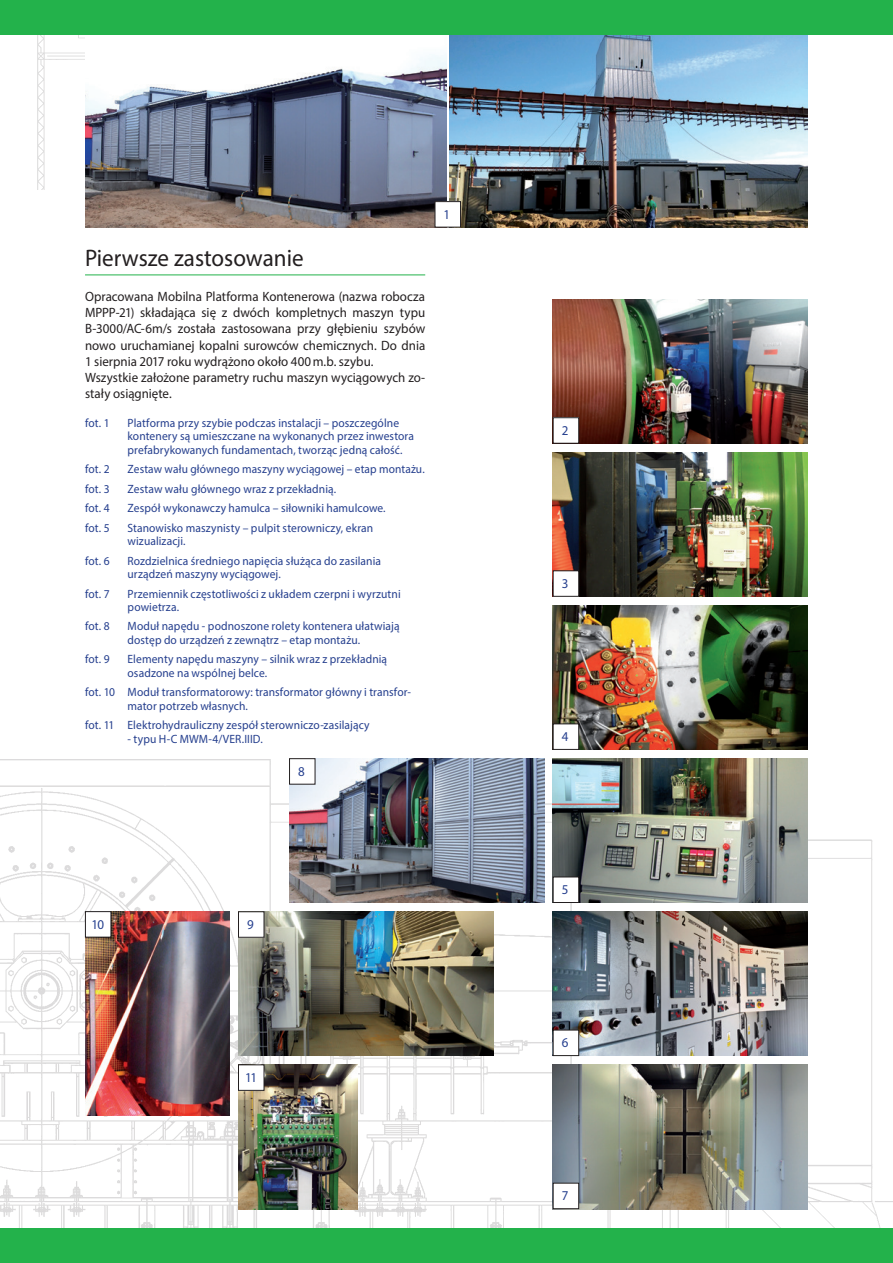
<style>
.page{position:relative;width:893px;height:1263px;background:#fff}
.page>*{position:absolute;margin:0;border:0;box-sizing:border-box;transform-origin:0 0}
.MWM_wdroz_srodek_nag{font:24px "Myriad Pro";color:#231f20;scale:.96 1}
.MWM_wdroz_tekst_pods{font:13.5px/16.2px "Myriad Pro";color:#231f20;text-align:justify;scale:.96 1}
.MWM_Foto_-_B4{font:13.5px "Myriad Pro";color:#253f8e;scale:.96 1}
.MWM_wdroz_foto_opis{font:12px/13.5px "Myriad Pro";letter-spacing:.01em;color:#253f8e;scale:.96 1}
.MWM_wdroz_foto_opis-2{font:12px "Myriad Pro";letter-spacing:.01em;color:#253f8e;scale:.95 1}
</style>
<div class="page">
<img style="left:0;top:676px;width:893px;height:553px">
<img style="left:0;top:34px;width:449px;height:156px">
<img style="left:85px;top:34px;width:361px;height:193px">
<img style="left:449px;top:34px;width:359px;height:193px">
<div style="left:435px;top:202px;width:25px;height:25px;background:#fff"></div>
<div style="left:435px;top:201px;width:26px;height:26px;border:1px solid #231f20"></div>
<img style="left:553px;top:299px;width:255px;height:145px">
<div style="left:553px;top:418px;width:26px;height:25px;background:#fff"></div>
<div style="left:553px;top:417px;width:26px;height:27px;border:1px solid #231f20"></div>
<img style="left:553px;top:452px;width:255px;height:145px">
<div style="left:553px;top:571px;width:26px;height:25px;background:#fff"></div>
<div style="left:553px;top:570px;width:26px;height:27px;border:1px solid #231f20"></div>
<img style="left:553px;top:605px;width:255px;height:145px">
<div style="left:553px;top:724px;width:26px;height:25px;background:#fff"></div>
<div style="left:553px;top:723px;width:26px;height:27px;border:1px solid #231f20"></div>
<img style="left:553px;top:758px;width:255px;height:145px">
<div style="left:553px;top:877px;width:26px;height:25px;background:#fff"></div>
<div style="left:553px;top:877px;width:26px;height:26px;border:1px solid #231f20"></div>
<img style="left:553px;top:911px;width:255px;height:145px">
<div style="left:553px;top:1030px;width:26px;height:25px;background:#fff"></div>
<div style="left:553px;top:1030px;width:26px;height:26px;border:1px solid #231f20"></div>
<img style="left:553px;top:1064px;width:255px;height:145px">
<div style="left:553px;top:1183px;width:26px;height:26px;background:#fff"></div>
<div style="left:553px;top:1183px;width:26px;height:26px;border:1px solid #231f20"></div>
<div style="left:0;top:1229px;width:893px;height:34px;background:#23b24b"></div>
<img style="left:238px;top:911px;width:255px;height:145px">
<div style="left:238px;top:912px;width:26px;height:25px;background:#fff"></div>
<div style="left:238px;top:911px;width:26px;height:27px;border:1px solid #231f20"></div>
<img style="left:289px;top:758px;width:255px;height:144px">
<div style="left:290px;top:759px;width:25px;height:25px;background:#fff"></div>
<div style="left:289px;top:758px;width:26px;height:26px;border:1px solid #231f20"></div>
<img style="left:238px;top:1064px;width:119px;height:145px">
<div style="left:238px;top:1065px;width:26px;height:25px;background:#fff"></div>
<div style="left:238px;top:1064px;width:26px;height:27px;border:1px solid #231f20"></div>
<img style="left:85px;top:911px;width:145px;height:204px">
<div style="left:85px;top:912px;width:26px;height:25px;background:#fff"></div>
<div style="left:85px;top:911px;width:26px;height:26px;border:1px solid #231f20"></div>
<div style="left:0;top:0;width:893px;height:34px;background:#23b24b"></div>
<hr style="left:85px;top:275px;width:340px;height:1px;background:#23b24b">
<p class="MWM_wdroz_srodek_nag" style="left:85px;top:243px;width:229px">Pierwsze zastosowanie</p>
<p class="MWM_wdroz_tekst_pods" style="left:85px;top:288px;width:356px">Opracowana Mobilna Platforma Kontenerowa (nazwa robocza MPPP-21) składająca się z dwóch kompletnych maszyn typu B-3000/AC-6m/s została zastosowana przy głębieniu szybów nowo uruchamianej kopalni surowców chemicznych. Do dnia 1 sierpnia 2017 roku wydrążono około 400m.b. szybu.</p>
<p class="MWM_wdroz_tekst_pods" style="left:85px;top:369px;width:356px">Wszystkie założone parametry ruchu maszyn wyciągowych zo&shy;stały osiągnięte.</p>
<p class="MWM_wdroz_foto_opis" style="left:85px;top:416px;width:27px">fot. 1</p>
<p class="MWM_wdroz_foto_opis" style="left:128px;top:416px;width:300px">Platforma przy szybie podczas instalacji – poszczególne kontenery są umieszczane na wykonanych przez inwestora prefabrykowanych fundamentach, tworząc jedną całość.</p>
<p class="MWM_wdroz_foto_opis" style="left:85px;top:462px;width:27px">fot. 2</p>
<p class="MWM_wdroz_foto_opis-2" style="left:128px;top:462px;width:314px">Zestaw wału głównego maszyny wyciągowej – etap montażu.</p>
<p class="MWM_wdroz_foto_opis" style="left:85px;top:482px;width:27px">fot. 3</p>
<p class="MWM_wdroz_foto_opis" style="left:128px;top:482px;width:219px">Zestaw wału głównego wraz z przekładnią.</p>
<p class="MWM_wdroz_foto_opis" style="left:85px;top:501px;width:27px">fot. 4</p>
<p class="MWM_wdroz_foto_opis" style="left:128px;top:501px;width:270px">Zespół wykonawczy hamulca – siłowniki hamulcowe.</p>
<p class="MWM_wdroz_foto_opis" style="left:85px;top:521px;width:27px">fot. 5</p>
<p class="MWM_wdroz_foto_opis" style="left:128px;top:521px;width:257px">Stanowisko maszynisty – pulpit sterowniczy, ekran wizualizacji.</p>
<p class="MWM_wdroz_foto_opis" style="left:85px;top:554px;width:27px">fot. 6</p>
<p class="MWM_wdroz_foto_opis" style="left:128px;top:554px;width:265px">Rozdzielnica średniego napięcia służąca do zasilania urządzeń maszyny wyciągowej.</p>
<p class="MWM_wdroz_foto_opis" style="left:85px;top:586px;width:27px">fot. 7</p>
<p class="MWM_wdroz_foto_opis" style="left:128px;top:586px;width:286px">Przemiennik częstotliwości z układem czerpni i wyrzutni powietrza.</p>
<p class="MWM_wdroz_foto_opis" style="left:85px;top:619px;width:27px">fot. 8</p>
<p class="MWM_wdroz_foto_opis" style="left:128px;top:619px;width:285px">Moduł napędu - podnoszone rolety kontenera ułatwiają dostęp do urządzeń z zewnątrz – etap montażu.</p>
<p class="MWM_wdroz_foto_opis" style="left:85px;top:652px;width:27px">fot. 9</p>
<p class="MWM_wdroz_foto_opis" style="left:128px;top:652px;width:272px">Elementy napędu maszyny – silnik wraz z przekładnią osadzone na wspólnej belce.</p>
<p class="MWM_wdroz_foto_opis" style="left:128px;top:685px;width:297px;text-indent:-43px">fot. 10 Moduł transformatorowy: transformator główny i transfor&shy;mator potrzeb własnych.</p>
<p class="MWM_wdroz_foto_opis" style="left:85px;top:718px;width:298px">fot. 11 Elektrohydrauliczny zespół sterowniczo-zasilający</p>
<p class="MWM_wdroz_foto_opis" style="left:128px;top:732px;width:142px">- typu H-C MWM-4/VER.IIID.</p>
<p class="MWM_Foto_-_B4" style="left:298px;top:763px;width:8px">8</p>
<p class="MWM_Foto_-_B4" style="left:444px;top:206px;width:8px">1</p>
<p class="MWM_Foto_-_B4" style="left:92px;top:916px;width:15px">10</p>
<p class="MWM_Foto_-_B4" style="left:247px;top:916px;width:8px">9</p>
<p class="MWM_Foto_-_B4" style="left:245px;top:1069px;width:14px">11</p>
<p class="MWM_Foto_-_B4" style="left:562px;top:422px;width:8px">2</p>
<p class="MWM_Foto_-_B4" style="left:562px;top:575px;width:8px">3</p>
<p class="MWM_Foto_-_B4" style="left:562px;top:728px;width:8px">4</p>
<p class="MWM_Foto_-_B4" style="left:562px;top:881px;width:8px">5</p>
<p class="MWM_Foto_-_B4" style="left:562px;top:1034px;width:8px">6</p>
<p class="MWM_Foto_-_B4" style="left:562px;top:1187px;width:8px">7</p>
</div>
